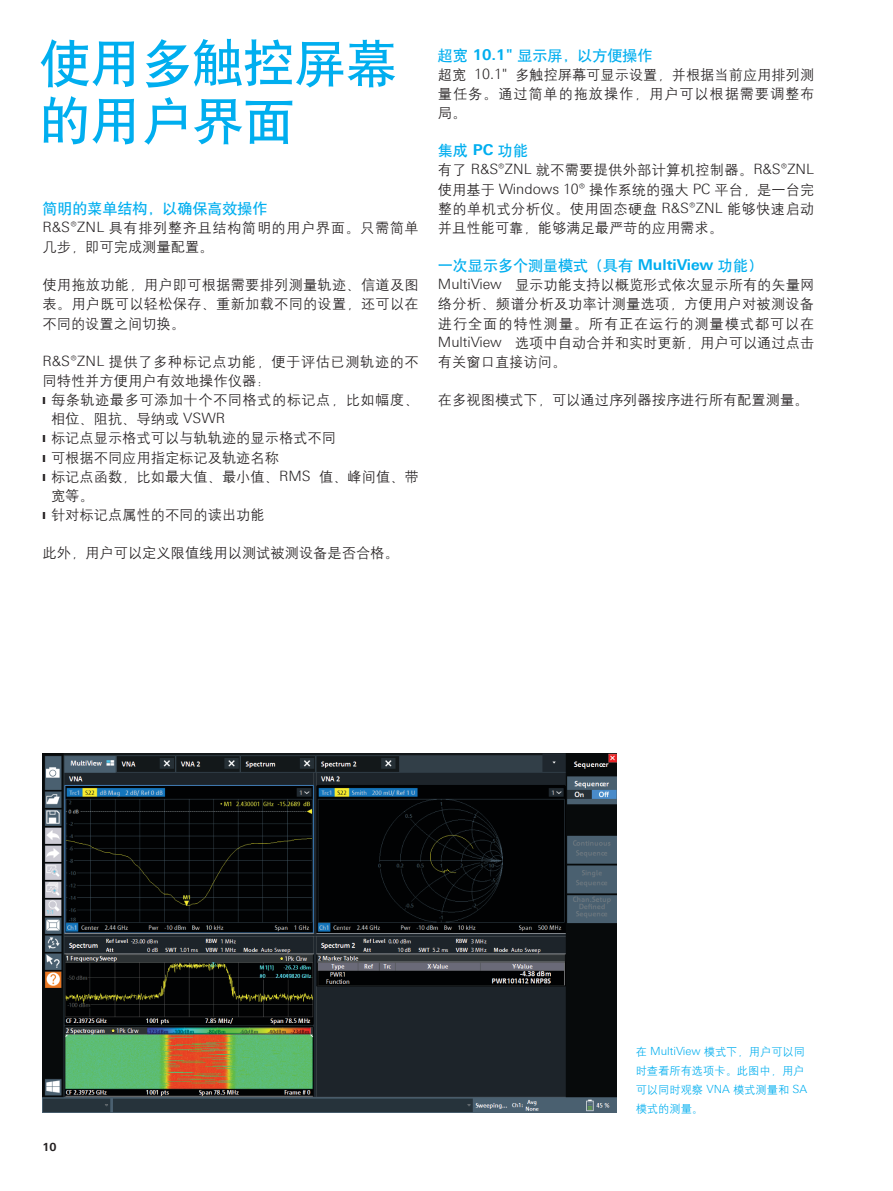
<style>
.page{position:relative;width:893px;height:1191px;background:#fff}
.page>*{position:absolute;margin:0;border:0;box-sizing:border-box;transform-origin:0 0}
.t1{font:51px/57.4px "H Yb 1 gj";color:#00aeef}
.t2{font:15px "H Yb 1 gj";color:#00aeef}
.t3{font:14.25px/19.2px "H Yg 2 gj";color:#231f20;text-align:justify}
.t4{font:14.25px/19.2px "H Yg 2 gj";letter-spacing:.04em;color:#231f20}
.t5{font:14.25px "H Yg 2 gj";letter-spacing:.035em;color:#231f20}
.t6{font:11.25px/19.2px "H Yg 2 gj";color:#00aeef}
.t7{font:700 11.25px "Linotype Univers 630";color:#231f20}
.s1{font-family:"Linotype Univers 330";font-weight:300}
.s2{font-family:"Linotype Univers 630";font-weight:700}
</style>
<div class="page">
<img style="left:43px;top:753px;width:574px;height:359px">
<h1 class="t1" style="left:40px;top:35px;width:358px">使用多触控屏幕的用户界面</h1>
<p class="t2" style="left:43px;top:201px;width:227px">简明的菜单结构，以确保高效操作</p>
<p class="t4" style="left:43px;top:218px;width:378px"><span class="s1">R&amp;S®ZNL</span> 具有排列整齐且结构简明的用户界面。只需简单几步，即可完成测量配置。</p>
<p class="t3" style="left:43px;top:275px;width:378px">使用拖放功能，用户即可根据需要排列测量轨迹、信道及图表。用户既可以轻松保存、重新加载不同的设置，还可以在不同的设置之间切换。</p>
<p class="t4" style="left:43px;top:352px;width:378px"><span class="s1">R&amp;S®ZNL</span> 提供了多种标记点功能，便于评估已测轨迹的不</p>
<p class="t3" style="left:43px;top:371px;width:230px">同特性并方便用户有效地操作仪器：</p>
<p class="t5" style="left:43px;top:393px;width:378px"><span class="s1">❙</span> 每条轨迹最多可添加十个不同格式的标记点，比如幅度、</p>
<p class="t3" style="left:51px;top:409px;width:176px">相位、阻抗、导纳或 <span class="s1">VSWR</span></p>
<p class="t3" style="left:43px;top:428px;width:295px"><span class="s1">❙</span> 标记点显示格式可以与轨轨迹的显示格式不同</p>
<p class="t3" style="left:43px;top:447px;width:238px"><span class="s1">❙</span> 可根据不同应用指定标记及轨迹名称</p>
<p class="t3" style="left:43px;top:467px;width:378px"><span class="s1">❙</span> 标记点函数，比如最大值、最小值、<span class="s1">RMS</span> 值、峰间值、带</p>
<p class="t3" style="left:51px;top:486px;width:44px">宽等。</p>
<p class="t3" style="left:43px;top:505px;width:224px"><span class="s1">❙</span> 针对标记点属性的不同的读出功能</p>
<p class="t3" style="left:43px;top:543px;width:358px">此外，用户可以定义限值线用以测试被测设备是否合格。</p>
<p class="t2" style="left:438px;top:48px;width:216px">超宽 <span class="s2">10.1"</span> 显示屏，以方便操作</p>
<p class="t3" style="left:438px;top:65px;width:378px">超宽 <span class="s1">10.1"</span> 多触控屏幕可显示设置，并根据当前应用排列测量任务。通过简单的拖放操作，用户可以根据需要调整布局。</p>
<p class="t2" style="left:438px;top:143px;width:92px">集成 <span class="s2">PC</span> 功能</p>
<p class="t3" style="left:438px;top:160px;width:378px">有了 <span class="s1">R&amp;S®ZNL</span> 就不需要提供外部计算机控制器。<span class="s1">R&amp;S®ZNL</span>使用基于 <span class="s1">Windows 10®</span> 操作系统的强大 <span class="s1">PC</span> 平台，是一台完整的单机式分析仪。使用固态硬盘 <span class="s1">R&amp;S®ZNL</span> 能够快速启动并且性能可靠，能够满足最严苛的应用需求。</p>
<p class="t2" style="left:438px;top:258px;width:327px">一次显示多个测量模式（具有 <span class="s2">MultiView</span> 功能）</p>
<p class="t3" style="left:438px;top:275px;width:378px"><span class="s1">MultiView</span> 显示功能支持以概览形式依次显示所有的矢量网络分析、频谱分析及功率计测量选项，方便用户对被测设备进行全面的特性测量。所有正在运行的测量模式都可以在<span class="s1">MultiView</span> 选项中自动合并和实时更新，用户可以通过点击有关窗口直接访问。</p>
<p class="t3" style="left:438px;top:390px;width:372px">在多视图模式下，可以通过序列器按序进行所有配置测量。</p>
<p class="t7" style="left:43px;top:1139px;width:16px">10</p>
<p class="t6" style="left:636px;top:1042px;width:173px">在 <span class="s1">MultiView</span> 模式下，用户可以同时查看所有选项卡。此图中，用户可以同时观察 <span class="s1">VNA</span> 模式测量和 <span class="s1">SA</span>模式的测量。</p>
</div>
